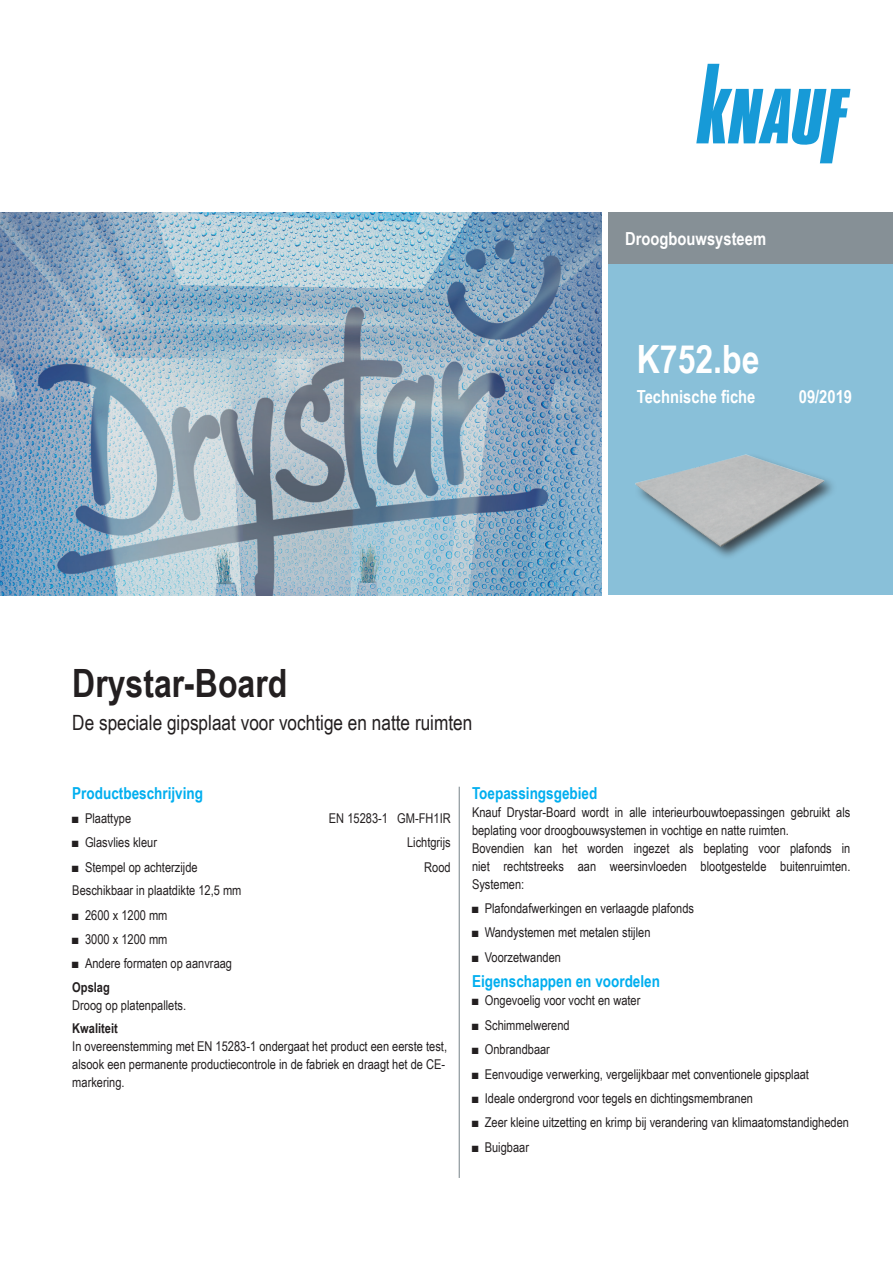
<style>
.page{position:relative;width:893px;height:1263px;background:#fff}
.page>*{position:absolute;margin:0;border:0;box-sizing:border-box;transform-origin:0 0}
.t1{font:700 39px "Arial Narrow";color:#231f20}
.t2{font:700 39px "Arial Narrow";color:#fff}
.t3{font:21px "Arial Narrow";color:#231f20}
.t4{font:700 18px "Arial Narrow";color:#fff}
.t5{font:700 16.5px "Arial Narrow";color:#00aeef}
.t6{font:13.5px/18px "Arial Narrow";color:#231f20}
.t7{font:700 13.5px "Arial Narrow";color:#231f20}
</style>
<div class="page">
<div style="left:608px;top:213px;width:285px;height:382px;background:#89c0d9"></div>
<img style="left:635px;top:454px;width:196px;height:101px">
<img style="left:0;top:213px;width:602px;height:382px">
<div style="left:608px;top:213px;width:285px;height:51px;background:#869096"></div>
<svg style="left:696px;top:64px;width:154px;height:99px"></svg>
<hr style="left:459px;top:787px;width:1px;height:391px;background:#869096">
<h3 class="t4" style="left:625px;top:225px;width:143px">Droogbouwsysteem</h3>
<h1 class="t1" style="left:72px;top:653px;width:217px">Drystar-Board</h1>
<h2 class="t3" style="left:72px;top:707px;width:402px">De speciale gipsplaat voor vochtige en natte ruimten</h2>
<h1 class="t2" style="left:637px;top:329px;width:124px">K752.be</h1>
<h3 class="t4" style="left:637px;top:383px;width:120px">Technische fiche</h3>
<h3 class="t4" style="left:799px;top:383px;width:55px">09/2019</h3>
<p class="t5" style="left:72px;top:780px;width:132px">Productbeschrijving</p>
<p class="t6" style="left:72px;top:809px;width:60px">■ Plaattype</p>
<p class="t6" style="left:329px;top:809px;width:123px">EN 15283-1 GM-FH1IR</p>
<p class="t6" style="left:72px;top:833px;width:86px">■ Glasvlies kleur</p>
<p class="t6" style="left:407px;top:833px;width:45px">Lichtgrijs</p>
<p class="t6" style="left:72px;top:857px;width:127px">■ Stempel op achterzijde</p>
<p class="t6" style="left:424px;top:857px;width:28px">Rood</p>
<p class="t6" style="left:72px;top:881px;width:171px">Beschikbaar in plaatdikte 12,5 mm</p>
<p class="t6" style="left:72px;top:905px;width:97px">■ 2600 x 1200 mm</p>
<p class="t6" style="left:72px;top:930px;width:97px">■ 3000 x 1200 mm</p>
<p class="t6" style="left:72px;top:954px;width:161px">■ Andere formaten op aanvraag</p>
<p class="t7" style="left:72px;top:977px;width:39px">Opslag</p>
<p class="t6" style="left:72px;top:996px;width:115px">Droog op platenpallets.</p>
<p class="t7" style="left:72px;top:1018px;width:47px">Kwaliteit</p>
<p class="t6" style="left:72px;top:1037px;width:376px">In overeenstemming met EN 15283-1 ondergaat het product een eerste test, alsook een permanente productiecontrole in de fabriek en draagt het de CE&shy;markering.</p>
<p class="t5" style="left:472px;top:780px;width:127px">Toepassingsgebied</p>
<p class="t6" style="left:472px;top:802px;width:380px">Knauf Drystar-Board wordt in alle interieurbouwtoepassingen gebruikt als beplating voor droogbouwsystemen in vochtige en natte ruimten.<br>Bovendien kan het worden ingezet als beplating voor plafonds in niet rechtstreeks aan weersinvloeden blootgestelde buitenruimten.<br>Systemen:</p>
<p class="t6" style="left:472px;top:899px;width:223px">■ Plafondafwerkingen en verlaagde plafonds</p>
<p class="t6" style="left:472px;top:923px;width:180px">■ Wandystemen met metalen stijlen</p>
<p class="t6" style="left:472px;top:947px;width:91px">■ Voorzetwanden</p>
<p class="t5" style="left:472px;top:969px;width:189px">Eigenschappen en voordelen</p>
<p class="t6" style="left:472px;top:991px;width:170px">■ Ongevoelig voor vocht en water</p>
<p class="t6" style="left:472px;top:1015px;width:99px">■ Schimmelwerend</p>
<p class="t6" style="left:472px;top:1040px;width:79px">■ Onbrandbaar</p>
<p class="t6" style="left:472px;top:1064px;width:339px">■ Eenvoudige verwerking, vergelijkbaar met conventionele gipsplaat</p>
<p class="t6" style="left:472px;top:1089px;width:283px">■ Ideale ondergrond voor tegels en dichtingsmembranen</p>
<p class="t6" style="left:472px;top:1113px;width:379px">■ Zeer kleine uitzetting en krimp bij verandering van klimaatomstandigheden</p>
<p class="t6" style="left:472px;top:1137px;width:59px">■ Buigbaar</p>
</div>
